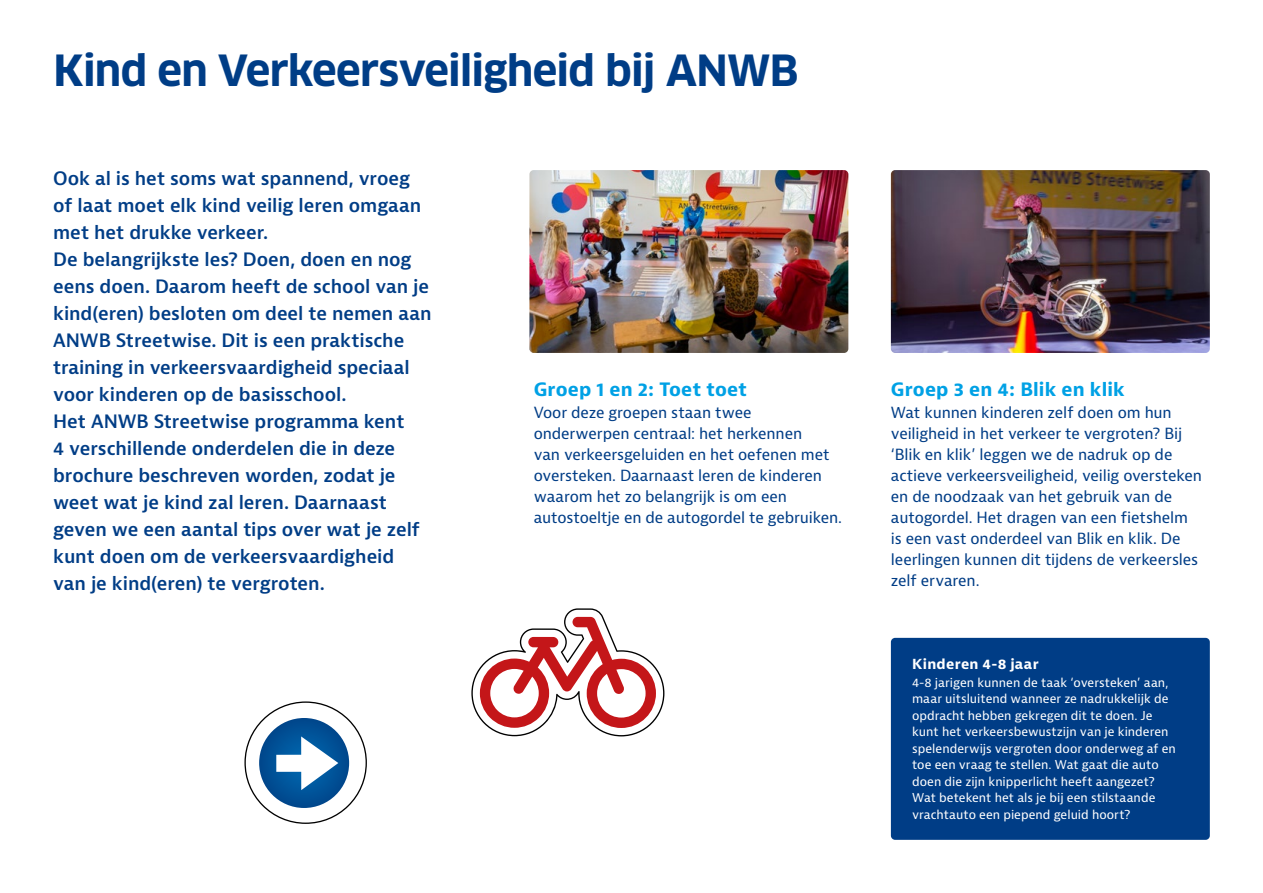
<style>
.page{position:relative;width:1263px;height:893px;background:#fff}
.page>*{position:absolute;margin:0;border:0;box-sizing:border-box;transform-origin:0 0}
.t1{font:700 42px "Clan Pro";letter-spacing:-.025em;color:#003d86}
.t2{font:600 18px/27px "Bernina Sans";letter-spacing:-.005em;color:#003d86}
.t3{font:700 18px "Bernina Sans";letter-spacing:.01em;color:#00a1e5}
.t4{font:15px/21px "Bernina Sans";letter-spacing:-.01em;color:#003d86}
.t5{font:700 13.5px "Bernina Sans";letter-spacing:.02em;color:#fff}
.t6{font:12px/16.5px "Bernina Sans";color:#fff}
</style>
<div class="page">
<img style="left:529px;top:170px;width:319px;height:183px">
<img style="left:891px;top:170px;width:319px;height:183px">
<div style="left:891px;top:638px;width:319px;height:202px;background:#003d86;border-radius:4px"></div>
<svg style="left:471px;top:608px;width:193px;height:128px"></svg>
<svg style="left:244px;top:701px;width:123px;height:123px"></svg>
<h1 class="t1" style="left:54px;top:46px;width:747px">Kind en Verkeersveiligheid bij ANWB</h1>
<p class="t2" style="left:53px;top:165px;width:380px">Ook al is het soms wat spannend, vroeg of laat moet elk kind veilig leren omgaan met het drukke verkeer.<br>De belangrijkste les? Doen, doen en nog eens doen. Daarom heeft de school van je kind(eren) besloten om deel te nemen aan ANWB Streetwise. Dit is een praktische training in verkeersvaardigheid speciaal voor kinderen op de basisschool.<br>Het ANWB Streetwise programma kent<br>4 verschillende onderdelen die in deze brochure beschreven worden, zodat je weet wat je kind zal leren. Daarnaast geven we een aantal tips over wat je zelf kunt doen om de verkeersvaardigheid van je kind(eren) te vergroten.</p>
<p class="t3" style="left:534px;top:377px;width:215px">Groep 1 en 2: Toet toet</p>
<p class="t4" style="left:534px;top:403px;width:310px">Voor deze groepen staan twee onderwerpen centraal: het herkennen<br>van verkeersgeluiden en het oefenen met oversteken. Daarnaast leren de kinderen waarom het zo belangrijk is om een autostoeltje en de autogordel te gebruiken.</p>
<p class="t3" style="left:891px;top:377px;width:235px">Groep 3 en 4: Blik en klik</p>
<p class="t4" style="left:891px;top:403px;width:312px">Wat kunnen kinderen zelf doen om hun veiligheid in het verkeer te vergroten? Bij ‘Blik en klik’ leggen we de nadruk op de actieve verkeersveiligheid, veilig oversteken en de noodzaak van het gebruik van de autogordel. Het dragen van een fietshelm is een vast onderdeel van Blik en klik. De leerlingen kunnen dit tijdens de verkeersles zelf ervaren.</p>
<p class="t5" style="left:912px;top:655px;width:128px">Kinderen 4-8 jaar</p>
<p class="t6" style="left:912px;top:674px;width:265px">4-8 jarigen kunnen de taak ‘oversteken’ aan, maar uitsluitend wanneer ze nadrukkelijk de opdracht hebben gekregen dit te doen. Je kunt het verkeersbewustzijn van je kinderen spelenderwijs vergroten door onderweg af en toe een vraag te stellen. Wat gaat die auto doen die zijn knipperlicht heeft aangezet?<br>Wat betekent het als je bij een stilstaande vrachtauto een piepend geluid hoort?</p>
</div>
